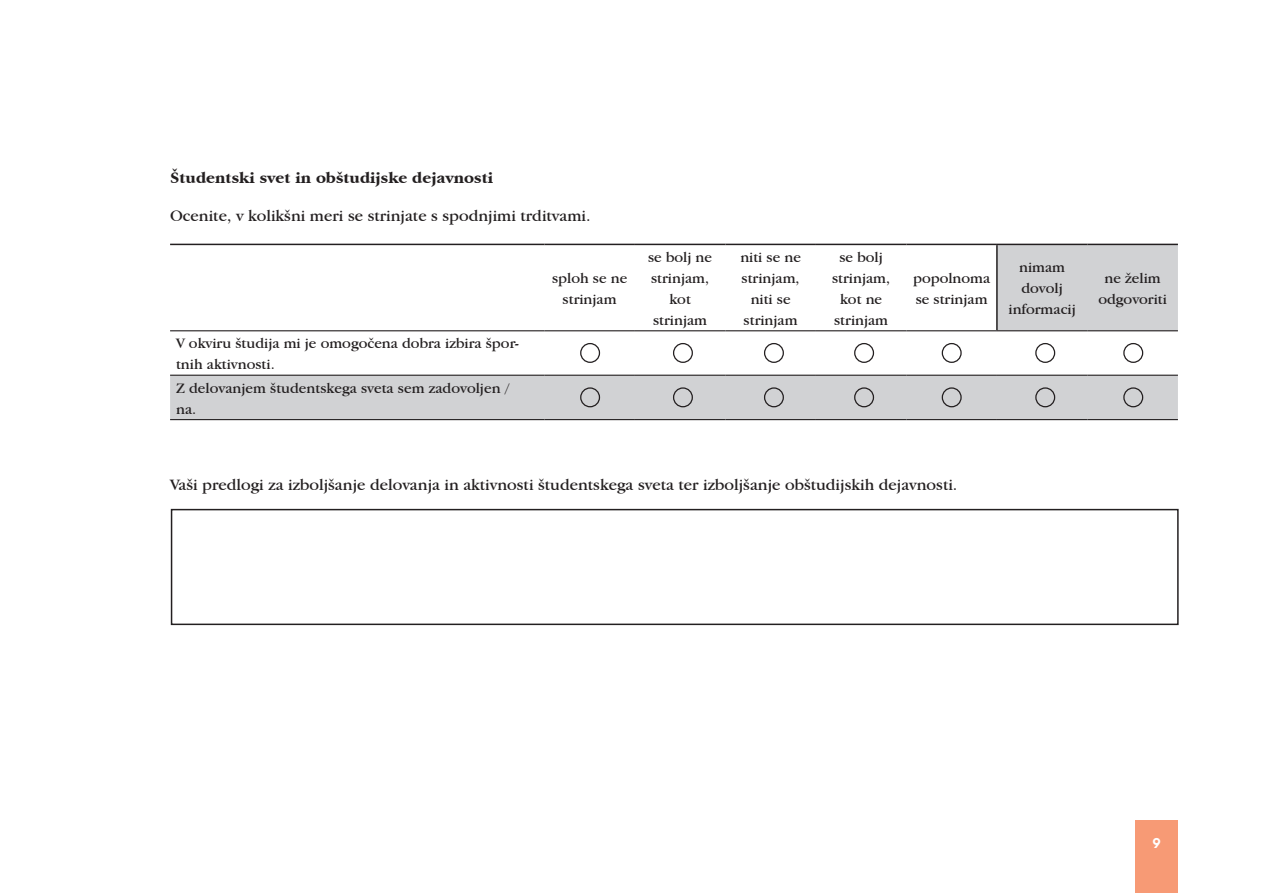
<style>
.page{position:relative;width:1263px;height:893px;background:#fff}
.page>*{position:absolute;margin:0;border:0;box-sizing:border-box;transform-origin:0 0}
.body_tekst{font:16.5px "Garamond IT Cby BT";color:#231f20}
.body_tekst-2{font:700 16.5px "Garamond IT Cby BT";color:#231f20}
.body_tekst-3{font:15px/21px "Garamond IT Cby BT";color:#231f20;text-align:center}
.t1{font:700 15px "Cera";color:#fff}
</style>
<div class="page">
<div style="left:1135px;top:821px;width:43px;height:72px;background:#f79a75"></div>
<svg style="left:170px;top:245px;width:1008px;height:174px"></svg>
<hr style="left:170px;top:244px;width:374px;height:1px;background:#231f20">
<hr style="left:544px;top:244px;width:91px;height:1px;background:#231f20">
<hr style="left:635px;top:244px;width:90px;height:1px;background:#231f20">
<hr style="left:725px;top:244px;width:91px;height:1px;background:#231f20">
<hr style="left:816px;top:244px;width:90px;height:1px;background:#231f20">
<hr style="left:906px;top:244px;width:91px;height:1px;background:#231f20">
<hr style="left:997px;top:244px;width:90px;height:1px;background:#231f20">
<hr style="left:1087px;top:244px;width:91px;height:1px;background:#231f20">
<hr style="left:996px;top:245px;width:2px;height:85px;background:#231f20">
<hr style="left:170px;top:330px;width:374px;height:1px;background:#231f20">
<hr style="left:544px;top:330px;width:91px;height:1px;background:#231f20">
<hr style="left:635px;top:330px;width:90px;height:1px;background:#231f20">
<hr style="left:725px;top:330px;width:91px;height:1px;background:#231f20">
<hr style="left:816px;top:330px;width:90px;height:1px;background:#231f20">
<hr style="left:906px;top:330px;width:91px;height:1px;background:#231f20">
<hr style="left:997px;top:330px;width:90px;height:1px;background:#231f20">
<hr style="left:1087px;top:330px;width:91px;height:1px;background:#231f20">
<hr style="left:170px;top:375px;width:374px;height:1px;background:#231f20">
<hr style="left:544px;top:375px;width:91px;height:1px;background:#231f20">
<hr style="left:635px;top:375px;width:90px;height:1px;background:#231f20">
<hr style="left:725px;top:375px;width:91px;height:1px;background:#231f20">
<hr style="left:816px;top:375px;width:90px;height:1px;background:#231f20">
<hr style="left:906px;top:375px;width:91px;height:1px;background:#231f20">
<hr style="left:997px;top:375px;width:90px;height:1px;background:#231f20">
<hr style="left:1087px;top:375px;width:91px;height:1px;background:#231f20">
<hr style="left:170px;top:419px;width:374px;height:1px;background:#231f20">
<hr style="left:544px;top:419px;width:91px;height:1px;background:#231f20">
<hr style="left:635px;top:419px;width:90px;height:1px;background:#231f20">
<hr style="left:725px;top:419px;width:91px;height:1px;background:#231f20">
<hr style="left:816px;top:419px;width:90px;height:1px;background:#231f20">
<hr style="left:906px;top:419px;width:91px;height:1px;background:#231f20">
<hr style="left:997px;top:419px;width:90px;height:1px;background:#231f20">
<hr style="left:1087px;top:419px;width:91px;height:1px;background:#231f20">
<div style="left:580px;top:343px;width:20px;height:20px;border:1px solid #231f20;border-radius:50%"></div>
<div style="left:673px;top:343px;width:20px;height:20px;border:1px solid #231f20;border-radius:50%"></div>
<div style="left:764px;top:343px;width:20px;height:20px;border:1px solid #231f20;border-radius:50%"></div>
<div style="left:854px;top:343px;width:20px;height:20px;border:1px solid #231f20;border-radius:50%"></div>
<div style="left:942px;top:343px;width:20px;height:20px;border:1px solid #231f20;border-radius:50%"></div>
<div style="left:1035px;top:343px;width:20px;height:20px;border:1px solid #231f20;border-radius:50%"></div>
<div style="left:1123px;top:343px;width:20px;height:20px;border:1px solid #231f20;border-radius:50%"></div>
<div style="left:580px;top:387px;width:20px;height:20px;border:1px solid #231f20;border-radius:50%"></div>
<div style="left:673px;top:387px;width:20px;height:20px;border:1px solid #231f20;border-radius:50%"></div>
<div style="left:764px;top:387px;width:20px;height:20px;border:1px solid #231f20;border-radius:50%"></div>
<div style="left:854px;top:387px;width:20px;height:20px;border:1px solid #231f20;border-radius:50%"></div>
<div style="left:942px;top:387px;width:20px;height:20px;border:1px solid #231f20;border-radius:50%"></div>
<div style="left:1035px;top:387px;width:20px;height:20px;border:1px solid #231f20;border-radius:50%"></div>
<div style="left:1123px;top:387px;width:20px;height:20px;border:1px solid #231f20;border-radius:50%"></div>
<div style="left:171px;top:509px;width:1008px;height:116px;border:2px solid #231f20"></div>
<p class="body_tekst-2" style="left:170px;top:168px;width:324px">Študentski svet in obštudijske dejavnosti</p>
<p class="body_tekst" style="left:170px;top:206px;width:422px">Ocenite, v kolikšni meri se strinjate s spodnjimi trditvami.</p>
<p class="body_tekst-3" style="left:176px;top:333px;width:344px;text-align:left">V okviru študija mi je omogočena dobra izbira špor&shy;tnih aktivnosti.</p>
<p class="body_tekst-3" style="left:176px;top:377px;width:334px;text-align:left">Z delovanjem študentskega sveta sem zadovoljen / na.</p>
<p class="body_tekst-3" style="left:552px;top:267px;width:77px">sploh se ne strinjam</p>
<p class="body_tekst-3" style="left:648px;top:246px;width:66px">se bolj ne strinjam, kot strinjam</p>
<p class="body_tekst-3" style="left:740px;top:246px;width:62px">niti se ne strinjam, niti se strinjam</p>
<p class="body_tekst-3" style="left:832px;top:246px;width:60px">se bolj strinjam, kot ne strinjam</p>
<p class="body_tekst-3" style="left:913px;top:267px;width:79px;text-align:left">popolnoma se strinjam</p>
<p class="body_tekst-3" style="left:1008px;top:257px;width:69px">nimam dovolj informacij</p>
<p class="body_tekst-3" style="left:1098px;top:267px;width:70px">ne želim odgovoriti</p>
<p class="body_tekst" style="left:170px;top:475px;width:789px">Vaši predlogi za izboljšanje delovanja in aktivnosti študentskega sveta ter izboljšanje obštudijskih dejavnosti.</p>
<p class="t1" style="left:1152px;top:833px;width:10px">9</p>
</div>
